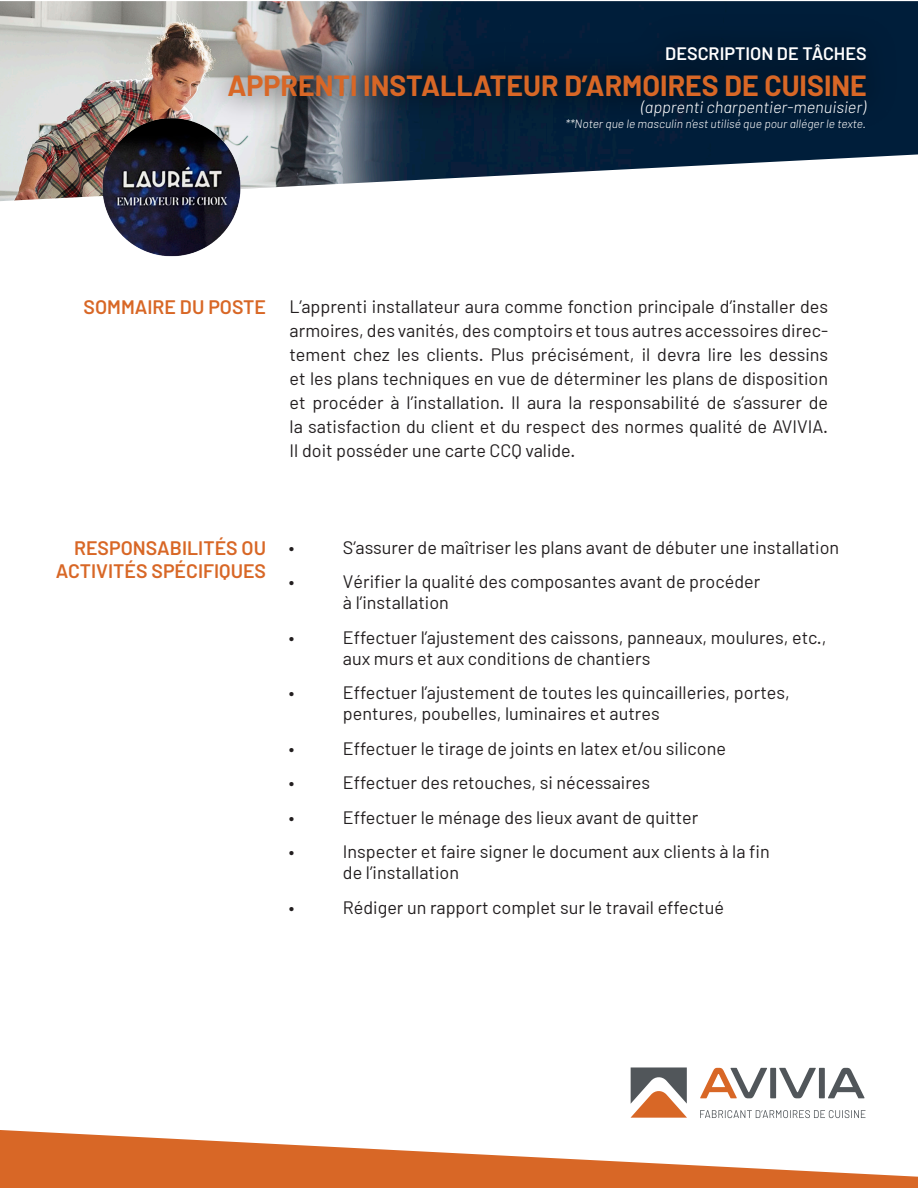
<style>
.page{position:relative;width:918px;height:1188px;background:#fff}
.page>*{position:absolute;margin:0;border:0;box-sizing:border-box;transform-origin:0 0}
.t1{font:700 28.5px "Barlow";color:#d86726}
.t2{font:600 19.5px/23.4px "Barlow";color:#d86726;text-align:right}
.t3{font:18px/24px "Barlow";color:#231f20}
.t4{font:600 18px "Barlow";color:#fff}
.t5{font:italic 300 16.5px "Barlow";color:#fff}
.t6{font:italic 300 12px "Barlow";color:#fff}
</style>
<div class="page">
<img style="left:0;top:1px;width:918px;height:200px">
<img style="left:187px;top:3px;width:720px;height:140px">
<svg style="left:0;top:1130px;width:918px;height:58px;fill:#d86726"></svg>
<svg style="left:631px;top:1067px;width:56px;height:51px"></svg>
<svg style="left:700px;top:1068px;width:67px;height:30px"></svg>
<div style="left:770px;top:1068px;width:6px;height:30px;background:#51565a"></div>
<svg style="left:779px;top:1068px;width:37px;height:30px"></svg>
<div style="left:819px;top:1068px;width:6px;height:30px;background:#51565a"></div>
<svg style="left:828px;top:1068px;width:37px;height:30px"></svg>
<svg style="left:700px;top:1110px;width:165px;height:8px"></svg>
<img style="left:63px;top:78px;width:216px;height:179px">
<p class="t4" style="left:665px;top:42px;width:203px">DESCRIPTION DE TÂCHES</p>
<h1 class="t1" style="left:227px;top:68px;width:641px">APPRENTI INSTALLATEUR D’ARMOIRES DE CUISINE</h1>
<p class="t5" style="left:641px;top:97px;width:226px">(apprenti charpentier-menuisier)</p>
<p class="t6" style="left:565px;top:116px;width:302px">**Noter que le masculin n’est utilisé que pour alléger le texte.</p>
<p class="t2" style="left:84px;top:295px;width:184px">SOMMAIRE DU POSTE</p>
<p class="t3" style="left:290px;top:294px;width:540px;text-align:justify">L’apprenti installateur aura comme fonction principale d’installer des armoires, des vanités, des comptoirs et tous autres accessoires direc&shy;tement chez les clients. Plus précisément, il devra lire les dessins et les plans techniques en vue de déterminer les plans de disposition et procéder à l’installation. Il aura la responsabilité de s’assurer de la satisfaction du client et du respect des normes qualité de AVIVIA.<br>Il doit posséder une carte CCQ valide.</p>
<p class="t2" style="left:56px;top:536px;width:212px">RESPONSABILITÉS OU<br>ACTIVITÉS SPÉCIFIQUES</p>
<p class="t3" style="left:289px;top:535px;width:7px">•</p>
<p class="t3" style="left:343px;top:535px;width:498px">S’assurer de maîtriser les plans avant de débuter une installation</p>
<p class="t3" style="left:289px;top:569px;width:7px">•</p>
<p class="t3" style="left:343px;top:571px;width:419px;line-height:21px">Vérifier la qualité des composantes avant de procéder à l’installation</p>
<p class="t3" style="left:289px;top:625px;width:7px">•</p>
<p class="t3" style="left:343px;top:626px;width:485px;line-height:21px">Effectuer l’ajustement des caissons, panneaux, moulures, etc., aux murs et aux conditions de chantiers</p>
<p class="t3" style="left:289px;top:680px;width:7px">•</p>
<p class="t3" style="left:343px;top:682px;width:448px;line-height:21px">Effectuer l’ajustement de toutes les quincailleries, portes, pentures, poubelles, luminaires et autres</p>
<p class="t3" style="left:289px;top:736px;width:7px">•</p>
<p class="t3" style="left:343px;top:736px;width:385px">Effectuer le tirage de joints en latex et/ou silicone</p>
<p class="t3" style="left:289px;top:770px;width:7px">•</p>
<p class="t3" style="left:343px;top:770px;width:309px">Effectuer des retouches, si nécessaires</p>
<p class="t3" style="left:289px;top:805px;width:7px">•</p>
<p class="t3" style="left:343px;top:805px;width:357px">Effectuer le ménage des lieux avant de quitter</p>
<p class="t3" style="left:289px;top:839px;width:7px">•</p>
<p class="t3" style="left:343px;top:841px;width:428px;line-height:21px">Inspecter et faire signer le document aux clients à la fin de l’installation</p>
<p class="t3" style="left:289px;top:895px;width:7px">•</p>
<p class="t3" style="left:343px;top:895px;width:383px">Rédiger un rapport complet sur le travail effectué</p>
</div>
